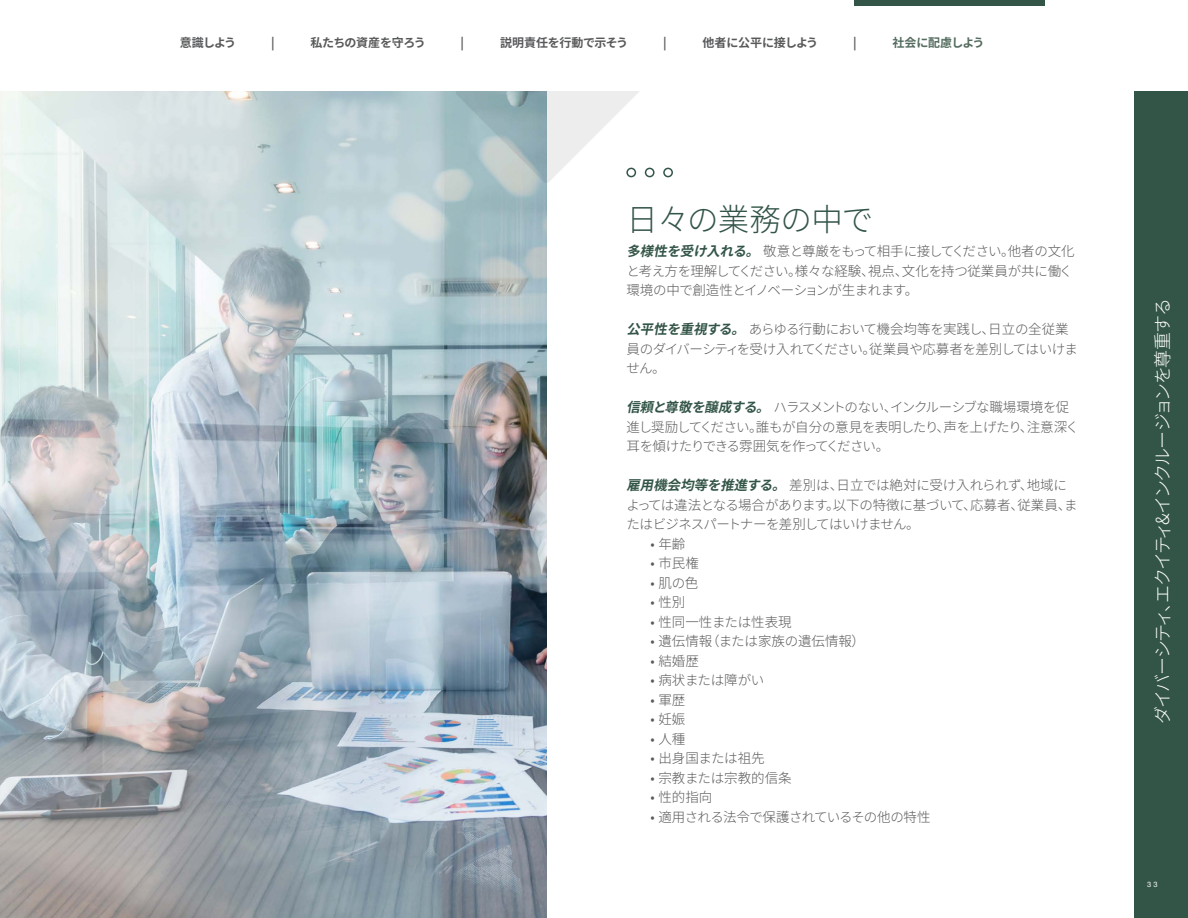
<style>
.page{position:relative;width:1188px;height:918px;background:#fff}
.page>*{position:absolute;margin:0;border:0;box-sizing:border-box;transform-origin:0 0}
.t1{font:300 31.5px "Source Han Sans";letter-spacing:-.02em;color:#335547}
.t2{font:300 18px "Source Han Sans";letter-spacing:-.095em;color:#fff}
.t3{font:300 13.5px/19.5px "Source Han Sans";letter-spacing:-.025em;color:#58595b}
.t4{font:300 13.5px/19.5px "Source Han Sans";letter-spacing:-.065em;color:#58595b}
.t5{font:300 13.5px "Source Han Sans";color:#58595b}
.t6{font:700 12px "Source Han Sans";letter-spacing:-.03em;color:#58595b}
.t7{font:700 12px "Source Han Sans";letter-spacing:-.03em;color:#546c5f}
.t8{font:7.5px "Helvetica Neue LT Std";color:#fff}
.s1{font-weight:700;font-style:italic;color:#335547}
</style>
<div class="page">
<div style="left:1134px;top:92px;width:54px;height:826px;background:#335547"></div>
<div style="left:663px;top:168px;width:10px;height:9px;border:2px solid #335547;border-radius:50%"></div>
<img style="left:0;top:92px;width:546px;height:826px">
<svg style="left:456px;top:92px;width:213px;height:91px"></svg>
<div style="left:854px;top:0;width:190px;height:5px;background:#335547"></div>
<p class="t6" style="left:180px;top:36px;width:58px">意識しよう</p>
<p class="t6" style="left:271px;top:36px;width:5px">|</p>
<p class="t6" style="left:311px;top:36px;width:117px">私たちの資産を守ろう</p>
<p class="t6" style="left:460px;top:36px;width:5px">|</p>
<p class="t6" style="left:500px;top:36px;width:130px">説明責任を行動で示そう</p>
<p class="t6" style="left:663px;top:36px;width:5px">|</p>
<p class="t6" style="left:703px;top:36px;width:117px">他者に公平に接しよう</p>
<p class="t6" style="left:853px;top:36px;width:5px">|</p>
<p class="t7" style="left:893px;top:36px;width:94px">社会に配慮しよう</p>
<h1 class="t1" style="left:626px;top:201px;width:248px">日々の業務の中で</h1>
<p class="t3" style="left:626px;top:242px;width:450px"><span class="s1">多様性を受け入れる。</span>敬意と尊厳をもって相手に接してください。他者の文化と考え方を理解してください。様々な経験、視点、文化を持つ従業員が共に働く環境の中で創造性とイノベーションが生まれます。</p>
<p class="t3" style="left:626px;top:320px;width:453px"><span class="s1">公平性を重視する。</span>あらゆる行動において機会均等を実践し、日立の全従業員のダイバーシティを受け入れてください。従業員や応募者を差別してはいけません。</p>
<p class="t4" style="left:626px;top:398px;width:454px"><span class="s1">信頼と尊敬を醸成する。</span>ハラスメントのない、インクルーシブな職場環境を促進し奨励してください。誰もが自分の意見を表明したり、声を上げたり、注意深く耳を傾けたりできる雰囲気を作ってください。</p>
<p class="t3" style="left:626px;top:476px;width:453px"><span class="s1">雇用機会均等を推進する。</span>差別は、日立では絶対に受け入れられず、地域によっては違法となる場合があります。以下の特徴に基づいて、応募者、従業員、またはビジネスパートナーを差別してはいけません。</p>
<p class="t3" style="left:650px;top:534px;width:37px">• 年齢</p>
<p class="t3" style="left:650px;top:554px;width:50px">• 市民権</p>
<p class="t3" style="left:650px;top:573px;width:50px">• 肌の色</p>
<p class="t3" style="left:650px;top:593px;width:37px">• 性別</p>
<p class="t5" style="left:650px;top:614px;width:143px">• 性同一性または性表現</p>
<p class="t5" style="left:650px;top:634px;width:216px">• 遺伝情報（または家族の遺伝情報）</p>
<p class="t3" style="left:650px;top:651px;width:50px">• 結婚歴</p>
<p class="t3" style="left:650px;top:671px;width:115px">• 病状または障がい</p>
<p class="t3" style="left:650px;top:690px;width:37px">• 軍歴</p>
<p class="t3" style="left:650px;top:710px;width:37px">• 妊娠</p>
<p class="t3" style="left:650px;top:729px;width:37px">• 人種</p>
<p class="t5" style="left:650px;top:751px;width:116px">• 出身国または祖先</p>
<p class="t5" style="left:650px;top:770px;width:143px">• 宗教または宗教的信条</p>
<p class="t3" style="left:650px;top:788px;width:64px">• 性的指向</p>
<p class="t3" style="left:650px;top:807px;width:282px">• 適用される法令で保護されているその他の特性</p>
<h2 class="t2" style="left:1152px;top:724px;width:427px;rotate:-90deg">ダイバーシティ、エクイティ&amp;インクルージョンを尊重する</h2>
<p class="t8" style="left:1147px;top:880px;width:12px">3 3</p>
</div>
